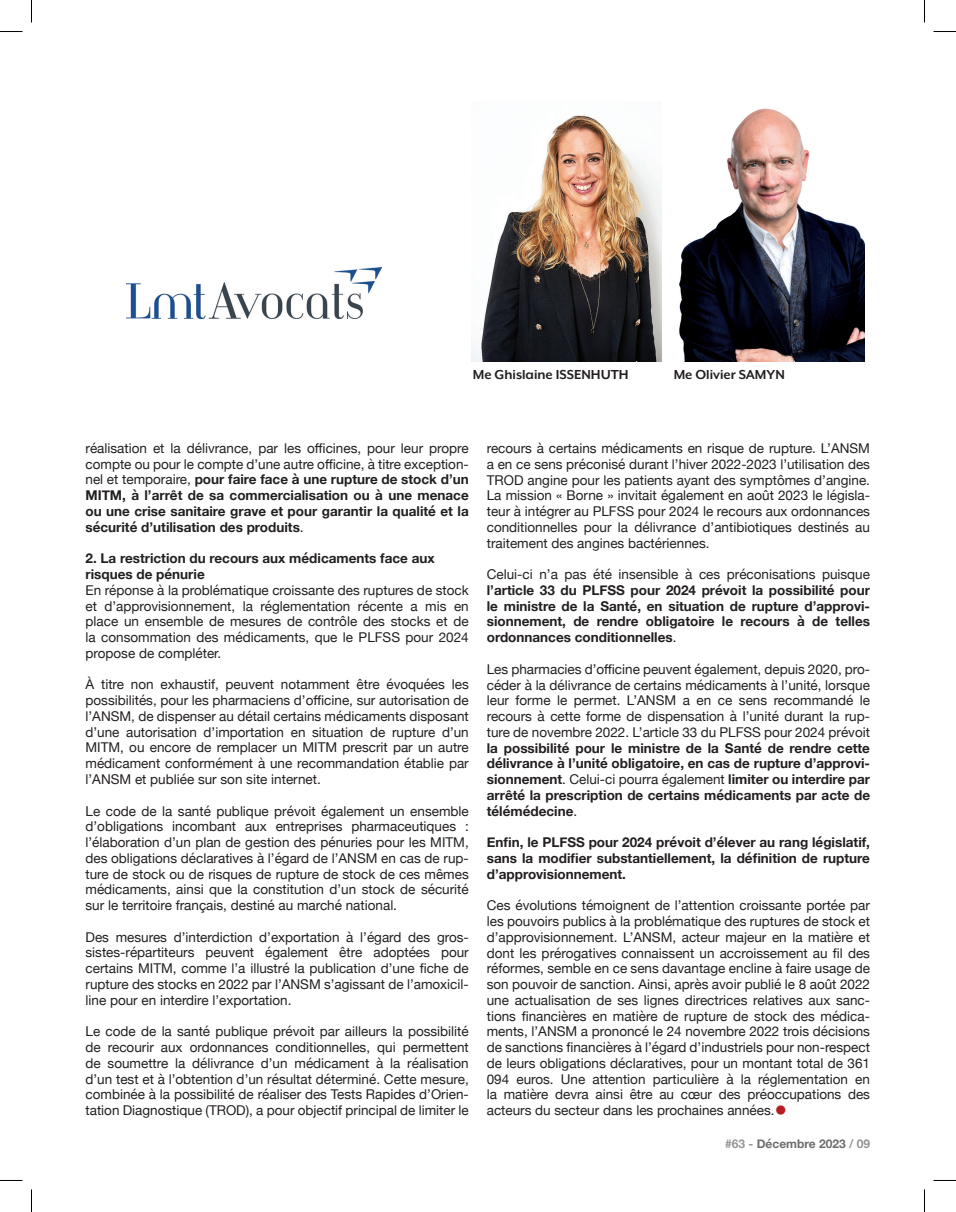
<style>
.page{position:relative;width:956px;height:1212px;background:#fff}
.page>*{position:absolute;margin:0;border:0;box-sizing:border-box;transform-origin:0 0}
.t1{font:700 15px "Mr Eaves XL Mod OT";color:#231f20}
.t2{font:13.5px/15.8px "Helvetica Neue";color:#231f20;text-align:justify}
.t3{font:700 13.5px/15.8px "Helvetica Neue";color:#231f20;text-align:justify}
.t4{font:700 12px "Helvetica Neue";color:#6c6d70}
.s1{font-weight:400}
.s2{font-weight:300;font-size:25.5px;color:#b61c20}
.s3{color:#939598}
</style>
<div class="page">
<img style="left:679px;top:108px;width:185px;height:253px">
<img style="left:472px;top:115px;width:190px;height:246px">
<img style="left:126px;top:267px;width:255px;height:51px">
<svg style="left:0;top:31px;width:22px;height:1px"></svg>
<svg style="left:933px;top:31px;width:23px;height:1px"></svg>
<svg style="left:31px;top:0;width:1px;height:22px"></svg>
<svg style="left:31px;top:1189px;width:1px;height:22px"></svg>
<svg style="left:924px;top:0;width:1px;height:22px"></svg>
<svg style="left:924px;top:1189px;width:1px;height:22px"></svg>
<p class="t1" style="left:473px;top:367px;width:157px">Me Ghislaine ISSENHUTH</p>
<p class="t1" style="left:674px;top:367px;width:113px">Me Olivier SAMYN</p>
<p class="t3" style="left:86px;top:440px;width:385px"><span class="s1">réalisation et la délivrance, par les officines, pour leur propre compte ou pour le compte d’une autre officine, à titre exception&shy;nel et temporaire,</span> pour faire face à une rupture de stock d’un MITM, à l’arrêt de sa commercialisation ou à une menace ou une crise sanitaire grave et pour garantir la qualité et la sécurité d’utilisation des produits<span class="s1">.</span></p>
<p class="t3" style="left:86px;top:550px;width:351px">2. La restriction du recours aux médicaments face aux risques de pénurie</p>
<p class="t2" style="left:86px;top:582px;width:385px">En réponse à la problématique croissante des ruptures de stock et d’approvisionnement, la réglementation récente a mis en place un ensemble de mesures de contrôle des stocks et de la consommation des médicaments, que le PLFSS pour 2024 propose de compléter.</p>
<p class="t2" style="left:86px;top:677px;width:385px">À titre non exhaustif, peuvent notamment être évoquées les possibilités, pour les pharmaciens d’officine, sur autorisation de l’ANSM, de dispenser au détail certains médicaments disposant d’une autorisation d’importation en situation de rupture d’un MITM, ou encore de remplacer un MITM prescrit par un autre médicament conformément à une recommandation établie par l’ANSM et publiée sur son site internet.</p>
<p class="t2" style="left:86px;top:803px;width:385px">Le code de la santé publique prévoit également un ensemble d’obligations incombant aux entreprises pharmaceutiques : l’élaboration d’un plan de gestion des pénuries pour les MITM, des obligations déclaratives à l’égard de l’ANSM en cas de rup&shy;ture de stock ou de risques de rupture de stock de ces mêmes médicaments, ainsi que la constitution d’un stock de sécurité sur le territoire français, destiné au marché national.</p>
<p class="t2" style="left:86px;top:929px;width:385px">Des mesures d’interdiction d’exportation à l’égard des gros&shy;sistes-répartiteurs peuvent également être adoptées pour certains MITM, comme l’a illustré la publication d’une fiche de rupture des stocks en 2022 par l’ANSM s’agissant de l’amoxicil&shy;line pour en interdire l’exportation.</p>
<p class="t2" style="left:86px;top:1023px;width:385px">Le code de la santé publique prévoit par ailleurs la possibilité de recourir aux ordonnances conditionnelles, qui permettent de soumettre la délivrance d’un médicament à la réalisation d’un test et à l’obtention d’un résultat déterminé. Cette mesure, combinée à la possibilité de réaliser des Tests Rapides d’Orien&shy;tation Diagnostique (TROD), a pour objectif principal de limiter le</p>
<p class="t2" style="left:487px;top:441px;width:385px">recours à certains médicaments en risque de rupture. L’ANSM a en ce sens préconisé durant l’hiver 2022-2023 l’utilisation des TROD angine pour les patients ayant des symptômes d’angine.<br>La mission « Borne » invitait également en août 2023 le législa&shy;teur à intégrer au PLFSS pour 2024 le recours aux ordonnances conditionnelles pour la délivrance d’antibiotiques destinés au traitement des angines bactériennes.</p>
<p class="t2" style="left:487px;top:567px;width:385px">Celui-ci n’a pas été insensible à ces préconisations puisque</p>
<p class="t3" style="left:487px;top:582px;width:385px">l’article 33 du PLFSS pour 2024 prévoit la possibilité pour le ministre de la Santé, en situation de rupture d’approvi&shy;sionnement, de rendre obligatoire le recours à de telles ordonnances conditionnelles<span class="s1">.</span></p>
<p class="t2" style="left:487px;top:661px;width:385px">Les pharmacies d’officine peuvent également, depuis 2020, pro&shy;céder à la délivrance de certains médicaments à l’unité, lorsque leur forme le permet. L’ANSM a en ce sens recommandé le recours à cette forme de dispensation à l’unité durant la rup&shy;ture de novembre 2022. L’article 33 du PLFSS pour 2024 prévoit</p>
<p class="t3" style="left:487px;top:740px;width:385px">la possibilité pour le ministre de la Santé de rendre cette délivrance à l’unité obligatoire, en cas de rupture d’approvi&shy;sionnement<span class="s1">. Celui-ci pourra également</span> limiter ou interdire par arrêté la prescription de certains médicaments par acte de télémédecine<span class="s1">.</span></p>
<p class="t3" style="left:487px;top:834px;width:385px">Enfin, le PLFSS pour 2024 prévoit d’élever au rang législatif, sans la modifier substantiellement, la définition de rupture d’approvisionnement.</p>
<p class="t2" style="left:487px;top:898px;width:385px">Ces évolutions témoignent de l’attention croissante portée par les pouvoirs publics à la problématique des ruptures de stock et d’approvisionnement. L’ANSM, acteur majeur en la matière et dont les prérogatives connaissent un accroissement au fil des réformes, semble en ce sens davantage encline à faire usage de son pouvoir de sanction. Ainsi, après avoir publié le 8 août 2022 une actualisation de ses lignes directrices relatives aux sanc&shy;tions financières en matière de rupture de stock des médica&shy;ments, l’ANSM a prononcé le 24 novembre 2022 trois décisions de sanctions financières à l’égard d’industriels pour non-respect de leurs obligations déclaratives, pour un montant total de 361<br>094 euros. Une attention particulière à la réglementation en la matière devra ainsi être au cœur des préoccupations des acteurs du secteur dans les prochaines années.<span class="s2">•</span></p>
<p class="t4" style="left:725px;top:1133px;width:147px"><span class="s3">#63 -</span> Décembre 2023 <span class="s3">/ 09</span></p>
</div>
